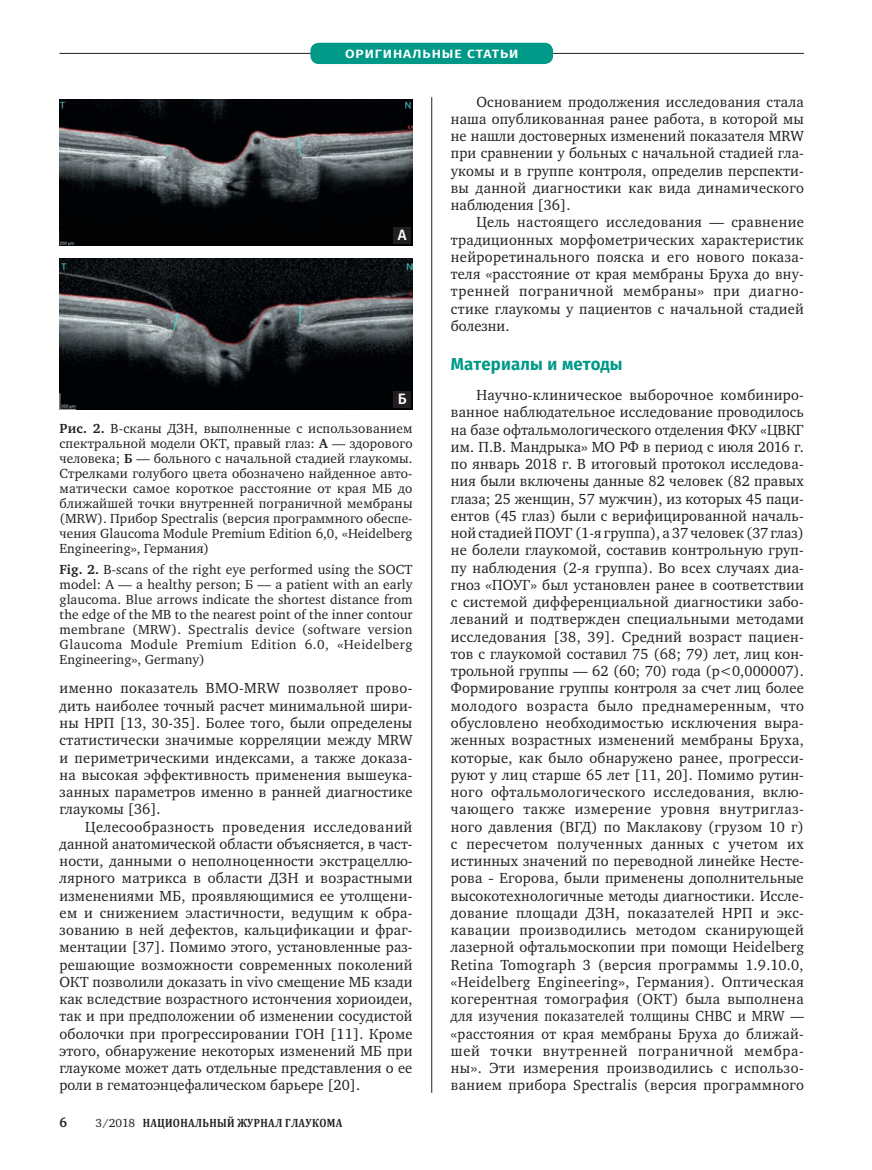
<style>
.page{position:relative;width:872px;height:1170px;background:#fff}
.page>*{position:absolute;margin:0;border:0;box-sizing:border-box;transform-origin:0 0}
.t1{font:700 17.25px "Fira Sans";letter-spacing:.01em;color:#098}
.t2{font:15px/17.2px "Charter C";letter-spacing:.015em;color:#231f20;text-align:justify}
.t3{font:500 15px "Fira Sans";color:#fff}
.t4{font:13.5px/15px "Charter C";letter-spacing:.005em;color:#231f20;text-align:justify}
.t5{font:700 13.5px "Charter C";color:#231f20}
.t6{font:700 12px "Cambria";letter-spacing:.03em;color:#231f20;scale:.85 1}
.t7{font:600 12px "Fira Sans";letter-spacing:.07em;color:#fff;scale:1.15 1}
.s1{font-weight:700}
.s2{font-family:"Charter C";font-weight:400}
</style>
<div class="page">
<hr style="left:60px;top:53px;width:744px;height:1px;background:#231f20">
<div style="left:310px;top:43px;width:243px;height:21px;background:#098;border-radius:9px"></div>
<img style="left:60px;top:99px;width:352px;height:146px">
<img style="left:60px;top:258px;width:352px;height:151px">
<div style="left:393px;top:227px;width:18px;height:16px;background:#231f20"></div>
<div style="left:393px;top:391px;width:18px;height:16px;background:#231f20"></div>
<hr style="left:431px;top:97px;width:1px;height:995px;background:#231f20">
<p class="t7" style="left:345px;top:44px;width:152px">ОРИГИНАЛЬНЫЕ СТАТЬИ</p>
<p class="t3" style="left:398px;top:223px;width:10px">А</p>
<p class="t3" style="left:398px;top:387px;width:10px">Б</p>
<p class="t4" style="left:60px;top:421px;width:354px"><span class="s1">Рис. 2.</span> В-сканы ДЗН, выполненные с использованием спектральной модели ОКТ, правый глаз: <span class="s1">А</span> — здорового человека; <span class="s1">Б</span> — больного с начальной стадией глаукомы.<br>Стрелками голубого цвета обозначено найденное авто&shy;матически самое короткое расстояние от края МБ до ближайшей точки внутренней пограничной мембраны (MRW). Прибор Spectralis (версия программного обеспе&shy;чения Glaucoma Module Premium Edition 6,0, «Heidelberg Engineering», Германия)</p>
<p class="t4" style="left:60px;top:562px;width:354px"><span class="s1">Fig. 2.</span> B-scans of the right eye performed using the SOCT model: А — a healthy person; Б — a patient with an early glaucoma. Blue arrows indicate the shortest distance from the edge of the MB to the nearest point of the inner contour membrane (MRW). Spectralis device (software version Glaucoma Module Premium Edition 6.0, «Heidelberg Engineering», Germany)</p>
<p class="t2" style="left:60px;top:679px;width:355px">именно показатель BMO-MRW позволяет прово&shy;дить наиболее точный расчет минимальной шири&shy;ны НРП [13, 30-35]. Более того, были определены статистически значимые корреляции между MRW и периметрическими индексами, а также доказа&shy;на высокая эффективность применения вышеука&shy;занных параметров именно в ранней диагностике глаукомы [36].</p>
<p class="t2" style="left:60px;top:817px;width:355px;text-indent:26px">Целесообразность проведения исследований данной анатомической области объясняется, в част&shy;ности, данными о неполноценности экстрацеллю&shy;лярного матрикса в области ДЗН и возрастными изменениями МБ, проявляющимися ее утолщени&shy;ем и снижением эластичности, ведущим к обра&shy;зованию в ней дефектов, кальцификации и фраг&shy;ментации [37]. Помимо этого, установленные раз&shy;решающие возможности современных поколений ОКТ позволили доказать in vivo смещение МБ кзади как вследствие возрастного истончения хориоидеи, так и при предположении об изменении сосудистой оболочки при прогрессировании ГОН [11]. Кроме этого, обнаружение некоторых изменений МБ при глаукоме может дать отдельные представления о ее роли в гематоэнцефалическом барьере [20].</p>
<p class="t5" style="left:60px;top:1115px;width:9px">6</p>
<p class="t6" style="left:95px;top:1115px;width:292px"><span class="s2">3/2018</span> НАЦИОНАЛЬНЫЙ ЖУРНАЛ ГЛАУКОМА</p>
<p class="t2" style="left:451px;top:93px;width:355px;text-indent:26px">Основанием продолжения исследования стала наша опубликованная ранее работа, в которой мы не нашли достоверных изменений показателя MRW при сравнении у больных с начальной стадией гла&shy;укомы и в группе контроля, определив перспекти&shy;вы данной диагностики как вида динамического наблюдения [36].</p>
<p class="t2" style="left:451px;top:214px;width:354px;text-indent:26px">Цель настоящего исследования — сравнение традиционных морфометрических характеристик нейроретинального пояска и его нового показа&shy;теля «расстояние от края мембраны Бруха до вну&shy;тренней пограничной мембраны» при диагно&shy;стике глаукомы у пациентов с начальной стадией болезни.</p>
<p class="t1" style="left:451px;top:350px;width:173px">Материалы и методы</p>
<p class="t2" style="left:451px;top:386px;width:355px;text-indent:26px">Научно-клиническое выборочное комбиниро&shy;ванное наблюдательное исследование проводилось на базе офтальмологического отделения ФКУ «ЦВКГ им. П.В. Мандрыка» МО РФ в период с июля 2016 г. по январь 2018 г. В итоговый протокол исследова&shy;ния были включены данные 82 человек (82 правых глаза; 25 женщин, 57 мужчин), из которых 45 паци&shy;ентов (45 глаз) были с верифицированной началь&shy;ной стадией ПОУГ (1-я группа), а 37 человек (37 глаз) не болели глаукомой, составив контрольную груп&shy;пу наблюдения (2-я группа). Во всех случаях диа&shy;гноз «ПОУГ» был установлен ранее в соответствии с системой дифференциальной диагностики забо&shy;леваний и подтвержден специальными методами исследования [38, 39]. Средний возраст пациен&shy;тов с глаукомой составил 75 (68; 79) лет, лиц кон&shy;трольной группы — 62 (60; 70) года (p&lt;0,000007).<br>Формирование группы контроля за счет лиц более молодого возраста было преднамеренным, что обусловлено необходимостью исключения выра&shy;женных возрастных изменений мембраны Бруха, которые, как было обнаружено ранее, прогресси&shy;руют у лиц старше 65 лет [11, 20]. Помимо рутин&shy;ного офтальмологического исследования, вклю&shy;чающего также измерение уровня внутриглаз&shy;ного давления (ВГД) по Маклакову (грузом 10 г) с пересчетом полученных данных с учетом их истинных значений по переводной линейке Несте&shy;рова - Егорова, были применены дополнительные высокотехнологичные методы диагностики. Иссле&shy;дование площади ДЗН, показателей НРП и экс&shy;кавации производились методом сканирующей лазерной офтальмоскопии при помощи Heidelberg Retina Tomograph 3 (версия программы 1.9.10.0, «Heidelberg Engineering», Германия). Оптическая когерентная томография (ОКТ) была выполнена для изучения показателей толщины СНВС и MRW — «расстояния от края мембраны Бруха до ближай&shy;шей точки внутренней пограничной мембра&shy;ны». Эти измерения производились с использо&shy;ванием прибора Spectralis (версия программного</p>
</div>
